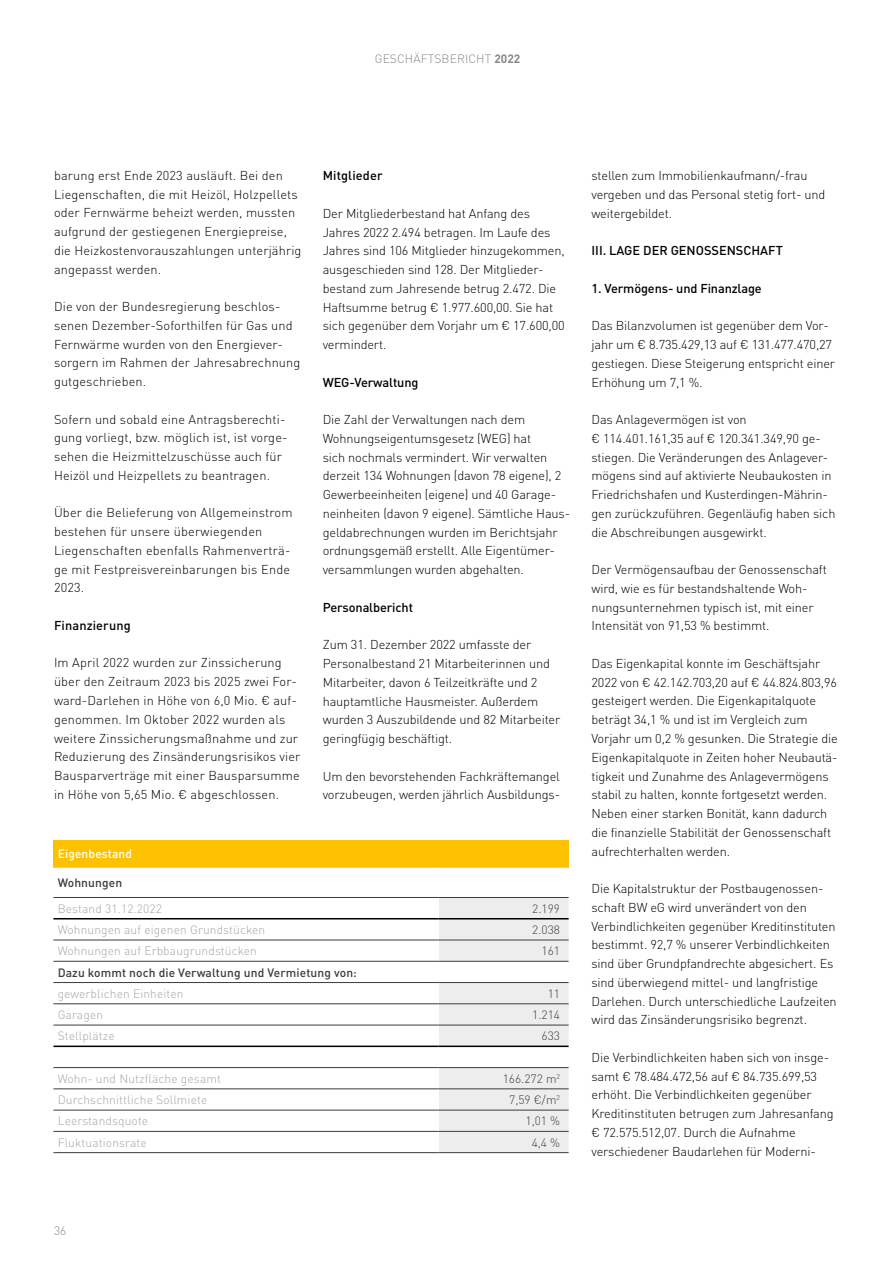
<style>
.page{position:relative;width:893px;height:1263px;background:#fff}
.page>*{position:absolute;margin:0;border:0;box-sizing:border-box;transform-origin:0 0}
.t1{font:300 12.75px/18.8px "DIN Pro";letter-spacing:-.01em;color:#000}
.t2{font:300 12.75px/18.8px "DIN Pro";letter-spacing:.01em;color:#000}
.t3{font:300 12.75px/18.8px "DIN Pro";letter-spacing:.015em;color:#000}
.t4{font:500 12.75px "DIN Pro";letter-spacing:-.01em;color:#000}
.t5{font:500 12.75px "DIN Pro";letter-spacing:.01em;color:#000}
.t6{font:300 12px "DIN Pro";letter-spacing:.01em;color:#a1a6a9}
.t7{font:500 12px "DIN Pro";letter-spacing:.01em;color:#3c3c3b}
.t8{font:300 12px "DIN Pro";color:#3c3c3b}
.t9{font:300 12px "DIN Pro";letter-spacing:.01em;color:#878787}
.t10{font:500 12px "DIN Pro";letter-spacing:.01em;color:#fff}
.s1{font-weight:700}
</style>
<div class="page">
<div style="left:53px;top:840px;width:516px;height:28px;background:#fdc100"></div>
<svg style="left:53px;top:919px;width:385px;height:129px"></svg>
<svg style="left:438px;top:898px;width:131px;height:254px"></svg>
<hr style="left:53px;top:918px;width:385px;height:1px;background:#000">
<hr style="left:438px;top:918px;width:131px;height:1px;background:#000">
<hr style="left:53px;top:1045px;width:385px;height:2px;background:#000">
<hr style="left:438px;top:1045px;width:131px;height:2px;background:#000">
<hr style="left:53px;top:897px;width:385px;height:1px;background:#3c3c3b">
<hr style="left:438px;top:897px;width:131px;height:1px;background:#3c3c3b">
<hr style="left:53px;top:940px;width:385px;height:1px;background:#3c3c3b">
<hr style="left:438px;top:940px;width:131px;height:1px;background:#3c3c3b">
<hr style="left:53px;top:961px;width:385px;height:1px;background:#3c3c3b">
<hr style="left:438px;top:961px;width:131px;height:1px;background:#3c3c3b">
<hr style="left:53px;top:982px;width:385px;height:1px;background:#3c3c3b">
<hr style="left:438px;top:982px;width:131px;height:1px;background:#3c3c3b">
<hr style="left:53px;top:1003px;width:385px;height:1px;background:#3c3c3b">
<hr style="left:438px;top:1003px;width:131px;height:1px;background:#3c3c3b">
<hr style="left:53px;top:1025px;width:385px;height:1px;background:#3c3c3b">
<hr style="left:438px;top:1025px;width:131px;height:1px;background:#3c3c3b">
<hr style="left:53px;top:1067px;width:385px;height:1px;background:#3c3c3b">
<hr style="left:438px;top:1067px;width:131px;height:1px;background:#3c3c3b">
<hr style="left:53px;top:1088px;width:385px;height:1px;background:#3c3c3b">
<hr style="left:438px;top:1088px;width:131px;height:1px;background:#3c3c3b">
<hr style="left:53px;top:1110px;width:385px;height:1px;background:#3c3c3b">
<hr style="left:438px;top:1110px;width:131px;height:1px;background:#3c3c3b">
<hr style="left:53px;top:1131px;width:385px;height:1px;background:#3c3c3b">
<hr style="left:438px;top:1131px;width:131px;height:1px;background:#3c3c3b">
<hr style="left:53px;top:1152px;width:385px;height:1px;background:#3c3c3b">
<hr style="left:438px;top:1152px;width:131px;height:1px;background:#3c3c3b">
<p class="t9" style="left:375px;top:50px;width:147px">GESCHÄFTSBERICHT <span class="s1">2022</span></p>
<p class="t2" style="left:54px;top:165px;width:249px">barung erst Ende 2023 ausläuft. Bei den Liegenschaften, die mit Heizöl, Holzpellets oder Fernwärme beheizt werden, mussten aufgrund der gestiegenen Energiepreise, die Heizkostenvorauszahlungen unterjährig angepasst werden.</p>
<p class="t2" style="left:54px;top:296px;width:248px">Die von der Bundesregierung beschlos&shy;senen Dezember-Soforthilfen für Gas und Fernwärme wurden von den Energiever&shy;sorgern im Rahmen der Jahresabrechnung gutgeschrieben.</p>
<p class="t2" style="left:54px;top:409px;width:235px">Sofern und sobald eine Antragsberechti&shy;gung vorliegt, bzw. möglich ist, ist vorge&shy;sehen die Heizmittelzuschüsse auch für Heizöl und Heizpellets zu beantragen.</p>
<p class="t3" style="left:54px;top:502px;width:240px">Über die Belieferung von Allgemeinstrom bestehen für unsere überwiegenden Liegenschaften ebenfalls Rahmenverträ&shy;ge mit Festpreisvereinbarungen bis Ende 2023.</p>
<p class="t5" style="left:54px;top:615px;width:78px">Finanzierung</p>
<p class="t2" style="left:54px;top:652px;width:248px">Im April 2022 wurden zur Zinssicherung über den Zeitraum 2023 bis 2025 zwei For&shy;ward-Darlehen in Höhe von 6,0 Mio. € auf&shy;genommen. Im Oktober 2022 wurden als weitere Zinssicherungsmaßnahme und zur Reduzierung des Zinsänderungsrisikos vier Bausparverträge mit einer Bausparsumme in Höhe von 5,65 Mio. € abgeschlossen.</p>
<p class="t5" style="left:323px;top:165px;width:61px">Mitglieder</p>
<p class="t1" style="left:323px;top:203px;width:243px">Der Mitgliederbestand hat Anfang des Jahres 2022 2.494 betragen. Im Laufe des Jahres sind 106 Mitglieder hinzugekommen, ausgeschieden sind 128. Der Mitglieder&shy;bestand zum Jahresende betrug 2.472. Die Haftsumme betrug € 1.977.600,00. Sie hat sich gegenüber dem Vorjahr um € 17.600,00 vermindert.</p>
<p class="t4" style="left:323px;top:372px;width:97px">WEG-Verwaltung</p>
<p class="t1" style="left:323px;top:409px;width:249px">Die Zahl der Verwaltungen nach dem Wohnungseigentumsgesetz (WEG) hat<br>sich nochmals vermindert. Wir verwalten derzeit 134 Wohnungen (davon 78 eigene), 2<br>Gewerbeeinheiten (eigene) und 40 Garage&shy;neinheiten (davon 9 eigene). Sämtliche Haus&shy;geldabrechnungen wurden im Berichtsjahr ordnungsgemäß erstellt. Alle Eigentümer&shy;versammlungen wurden abgehalten.</p>
<p class="t4" style="left:323px;top:597px;width:92px">Personalbericht</p>
<p class="t1" style="left:323px;top:634px;width:239px">Zum 31. Dezember 2022 umfasste der Personalbestand 21 Mitarbeiterinnen und Mitarbeiter, davon 6 Teilzeitkräfte und 2 hauptamtliche Hausmeister. Außerdem wurden 3 Auszubildende und 82 Mitarbeiter geringfügig beschäftigt.</p>
<p class="t1" style="left:323px;top:765px;width:239px">Um den bevorstehenden Fachkräftemangel vorzubeugen, werden jährlich Ausbildungs-</p>
<p class="t10" style="left:58px;top:844px;width:76px">Eigenbestand</p>
<p class="t7" style="left:58px;top:873px;width:66px">Wohnungen</p>
<p class="t6" style="left:58px;top:899px;width:106px">Bestand 31.12.2022</p>
<p class="t8" style="left:532px;top:899px;width:29px">2.199</p>
<p class="t6" style="left:58px;top:920px;width:209px">Wohnungen auf eigenen Grundstücken</p>
<p class="t8" style="left:532px;top:920px;width:29px">2.038</p>
<p class="t6" style="left:58px;top:942px;width:201px">Wohnungen auf Erbbaugrundstücken</p>
<p class="t8" style="left:542px;top:942px;width:20px">161</p>
<p class="t7" style="left:58px;top:962px;width:301px">Dazu kommt noch die Verwaltung und Vermietung von:</p>
<p class="t6" style="left:58px;top:984px;width:127px">gewerblichen Einheiten</p>
<p class="t8" style="left:548px;top:984px;width:14px">11</p>
<p class="t6" style="left:58px;top:1005px;width:47px">Garagen</p>
<p class="t8" style="left:532px;top:1005px;width:29px">1.214</p>
<p class="t6" style="left:58px;top:1027px;width:59px">Stellplätze</p>
<p class="t8" style="left:542px;top:1027px;width:20px">633</p>
<p class="t6" style="left:58px;top:1069px;width:165px">Wohn- und Nutzfläche gesamt</p>
<p class="t8" style="left:503px;top:1069px;width:59px">166.272 m<sup>2</sup></p>
<p class="t6" style="left:58px;top:1090px;width:151px">Durchschnittliche Sollmiete</p>
<p class="t8" style="left:509px;top:1090px;width:52px">7,59 €/m<sup>2</sup></p>
<p class="t6" style="left:58px;top:1112px;width:92px">Leerstandsquote</p>
<p class="t8" style="left:525px;top:1112px;width:36px">1,01 %</p>
<p class="t6" style="left:58px;top:1133px;width:91px">Fluktuationsrate</p>
<p class="t8" style="left:532px;top:1133px;width:30px">4,4 %</p>
<p class="t1" style="left:591px;top:165px;width:235px">stellen zum Immobilienkaufmann/-frau vergeben und das Personal stetig fort- und weitergebildet.</p>
<p class="t4" style="left:592px;top:240px;width:193px">III. LAGE DER GENOSSENSCHAFT</p>
<p class="t4" style="left:591px;top:278px;width:172px">1. Vermögens- und Finanzlage</p>
<p class="t1" style="left:591px;top:315px;width:245px">Das Bilanzvolumen ist gegenüber dem Vor&shy;jahr um € 8.735.429,13 auf € 131.477.470,27 gestiegen. Diese Steigerung entspricht einer Erhöhung um 7,1 %.</p>
<p class="t1" style="left:591px;top:409px;width:246px">Das Anlagevermögen ist von<br>€ 114.401.161,35 auf € 120.341.349,90 ge&shy;stiegen. Die Veränderungen des Anlagever&shy;mögens sind auf aktivierte Neubaukosten in Friedrichshafen und Kusterdingen-Mährin&shy;gen zurückzuführen. Gegenläufig haben sich die Abschreibungen ausgewirkt.</p>
<p class="t1" style="left:591px;top:559px;width:237px">Der Vermögensaufbau der Genossenschaft wird, wie es für bestandshaltende Woh&shy;nungsunternehmen typisch ist, mit einer Intensität von 91,53 % bestimmt.</p>
<p class="t1" style="left:591px;top:653px;width:248px">Das Eigenkapital konnte im Geschäftsjahr 2022 von € 42.142.703,20 auf € 44.824.803,96 gesteigert werden. Die Eigenkapitalquote beträgt 34,1 % und ist im Vergleich zum Vorjahr um 0,2 % gesunken. Die Strategie die Eigenkapitalquote in Zeiten hoher Neubautä&shy;tigkeit und Zunahme des Anlagevermögens stabil zu halten, konnte fortgesetzt werden.<br>Neben einer starken Bonität, kann dadurch die finanzielle Stabilität der Genossenschaft aufrechterhalten werden.</p>
<p class="t1" style="left:591px;top:878px;width:247px">Die Kapitalstruktur der Postbaugenossen&shy;schaft BW eG wird unverändert von den Verbindlichkeiten gegenüber Kreditinstituten bestimmt. 92,7 % unserer Verbindlichkeiten sind über Grundpfandrechte abgesichert. Es sind überwiegend mittel- und langfristige Darlehen. Durch unterschiedliche Laufzeiten wird das Zinsänderungsrisiko begrenzt.</p>
<p class="t1" style="left:591px;top:1047px;width:244px">Die Verbindlichkeiten haben sich von insge&shy;samt € 78.484.472,56 auf € 84.735.699,53 erhöht. Die Verbindlichkeiten gegenüber Kreditinstituten betrugen zum Jahresanfang € 72.575.512,07. Durch die Aufnahme verschiedener Baudarlehen für Moderni-</p>
<p class="t9" style="left:54px;top:1222px;width:14px">36</p>
</div>
